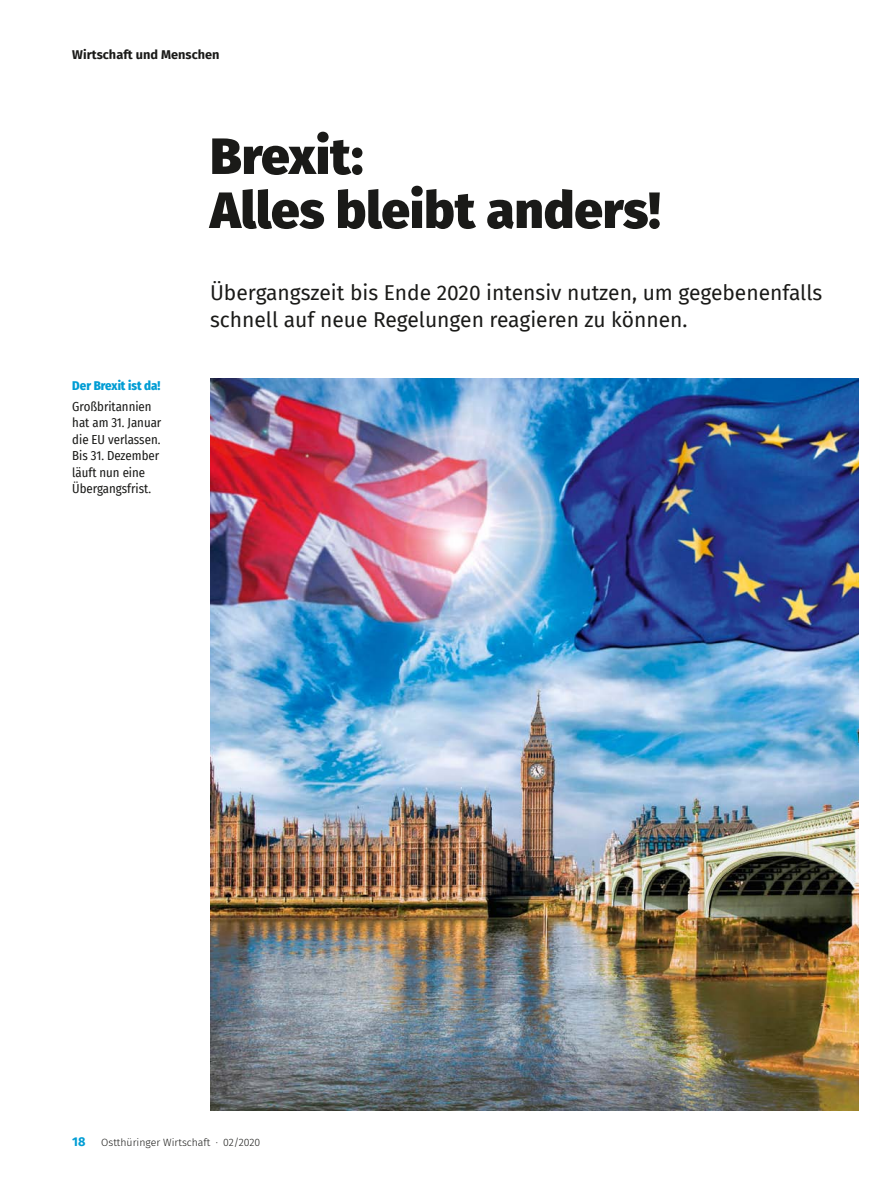
<style>
.page{position:relative;width:893px;height:1191px;background:#fff}
.page>*{position:absolute;margin:0;border:0;box-sizing:border-box;transform-origin:0 0}
.t1{font:900 51px/54px "Fira Sans";color:#1a1a18}
.t2{font:21px/27px "Fira Sans";color:#1a1a18}
.t3{font:12.75px/16.5px "Fira Sans Condensed";color:#1a1a18}
.t4{font:700 12.75px "Fira Sans";color:#1a1a18}
.t5{font:800 12.75px "Fira Sans Condensed";color:#009dd4}
.t6{font:300 10.5px "Fira Sans";color:#1a1a18}
.s1{font-weight:700;font-size:12.75px;color:#009dd4}
</style>
<div class="page">
<img style="left:210px;top:378px;width:649px;height:732px">
<p class="t4" style="left:72px;top:44px;width:149px">Wirtschaft und Menschen</p>
<h1 class="t1" style="left:210px;top:124px;width:452px">Brexit:<br>Alles bleibt anders!</h1>
<p class="t5" style="left:72px;top:374px;width:90px">Der Brexit ist da!</p>
<p class="t3" style="left:72px;top:398px;width:91px">Großbritannien hat am 31. Januar die EU verlassen.<br>Bis 31. Dezember läuft nun eine<br>Übergangsfrist.</p>
<p class="t2" style="left:210px;top:279px;width:614px">Übergangszeit bis Ende 2020 intensiv nutzen, um gegebenenfalls schnell auf neue Regelungen reagieren zu können.</p>
<p class="t6" style="left:72px;top:1135px;width:190px"><span class="s1">18</span> Ostthüringer Wirtschaft · 02/2020</p>
</div>
